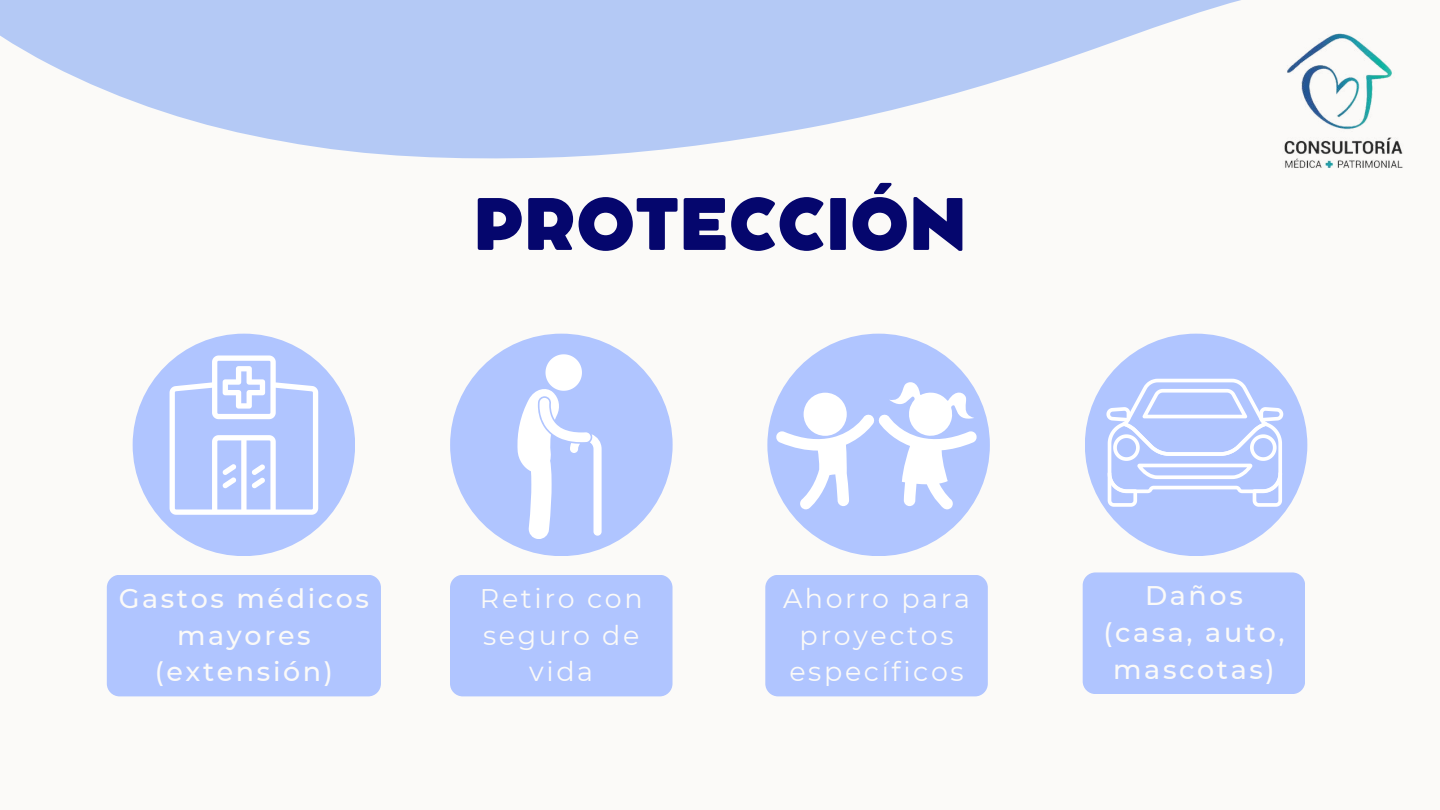
<style>
.page{position:relative;width:1440px;height:810px;background:#fbfaf8}
.page>*{position:absolute;margin:0;border:0;box-sizing:border-box;transform-origin:0 0}
.t1{font:800 70px "Cocomat Pro";color:#05066d}
.t2{font:500 26.9px/36.8px "Montserrat";letter-spacing:.1em;color:#fbfaf8;text-align:center}
.t3{font:26.9px/36.8px "Montserrat";letter-spacing:.1em;color:#fbfaf8;text-align:center}
</style>
<div class="page">
<div style="left:133px;top:334px;width:222px;height:222px;background:#b0c5ff;border-radius:50%"></div>
<div style="left:450px;top:334px;width:223px;height:222px;background:#b0c5ff;border-radius:50%"></div>
<div style="left:767px;top:334px;width:223px;height:222px;background:#b0c5ff;border-radius:50%"></div>
<div style="left:1085px;top:334px;width:222px;height:222px;background:#b0c5ff;border-radius:50%"></div>
<svg style="left:0;top:0;width:1241px;height:159px;fill:#b4c9f5"></svg>
<div style="left:107px;top:575px;width:274px;height:121px;background:#b0c5ff;border-radius:13px"></div>
<div style="left:450px;top:575px;width:222px;height:121px;background:#b0c5ff;border-radius:13px"></div>
<div style="left:765px;top:575px;width:223px;height:121px;background:#b0c5ff;border-radius:13px"></div>
<div style="left:1083px;top:572px;width:222px;height:122px;background:#b0c5ff;border-radius:13px"></div>
<svg style="left:170px;top:355px;width:148px;height:159px"></svg>
<svg style="left:517px;top:354px;width:84px;height:185px"></svg>
<svg style="left:1106px;top:379px;width:177px;height:128px"></svg>
<svg style="left:775px;top:380px;width:202px;height:129px"></svg>
<img style="left:1284px;top:33px;width:119px;height:135px">
<h1 class="t1" style="left:473px;top:198px;width:495px">PROTECCIÓN</h1>
<p class="t2" style="left:119px;top:580px;width:252px">Gastos médicos mayores (extensión)</p>
<p class="t3" style="left:480px;top:580px;width:164px">Retiro con seguro de vida</p>
<p class="t3" style="left:783px;top:580px;width:189px">Ahorro para proyectos específicos</p>
<p class="t2" style="left:1103px;top:577px;width:183px">Daños (casa, auto, mascotas)</p>
</div>
